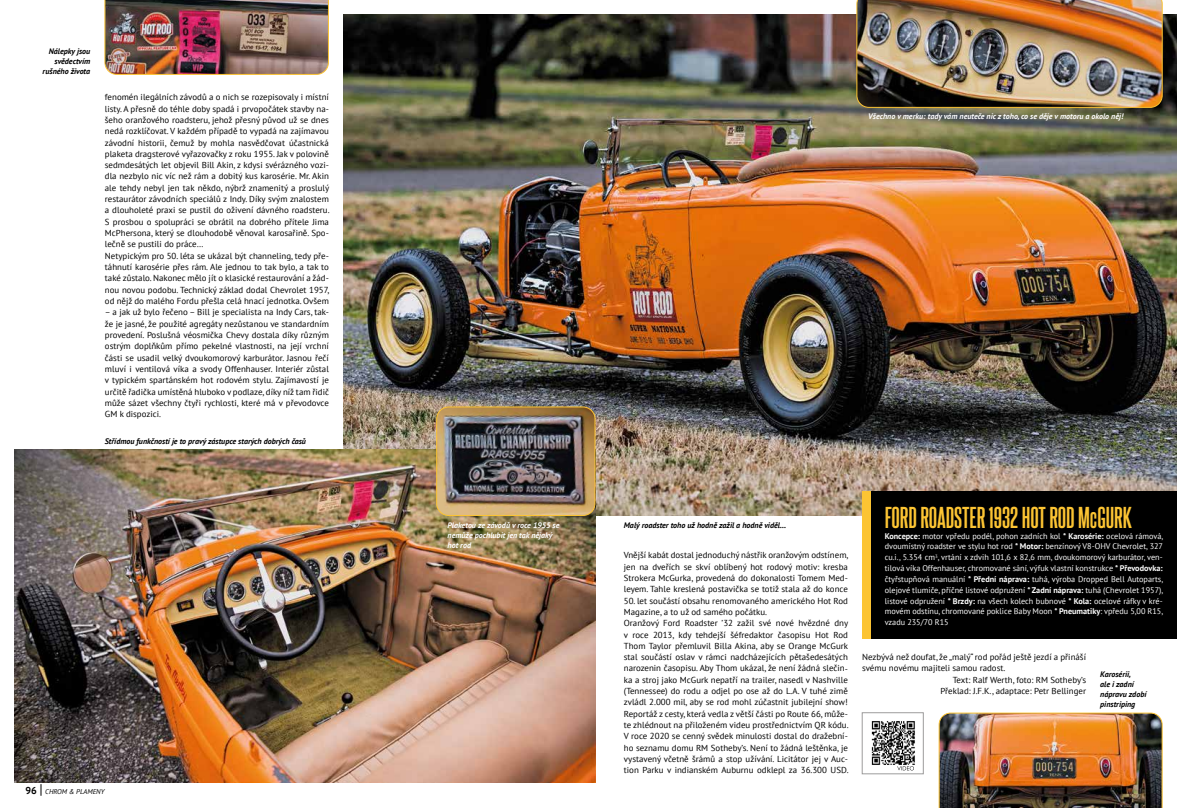
<style>
.page{position:relative;width:1191px;height:808px;background:#fff}
.page>*{position:absolute;margin:0;border:0;box-sizing:border-box;transform-origin:0 0}
.t1{font:700 26px "Steelfish Rg";color:#fcc433}
.t2{font:8.7px/11.3px "PT Sans";color:#000}
.t3{font:8.2px/10.8px "PT Sans";color:#fff;text-align:justify}
.t4{font:italic 700 8px/10px "PT Sans";color:#000}
.t5{font:italic 700 8px/10px "PT Sans";color:#fff}
.t6{font:italic 7px "PT Sans";color:#000}
.s1{font-weight:700;font-style:normal;font-size:10px}
.s2{font-style:normal;font-size:14px}
.s3{font-weight:700}
</style>
<div class="page">
<img style="left:343px;top:14px;width:833px;height:502px">
<div style="left:862px;top:492px;width:314px;height:147px;background:#000"></div>
<div style="left:862px;top:492px;width:8px;height:147px;background:#fcc433"></div>
<img style="left:938px;top:712px;width:224px;height:96px">
<img style="left:14px;top:449px;width:581px;height:333px">
<img style="left:856px;top:0;width:306px;height:108px">
<img style="left:437px;top:407px;width:158px;height:108px">
<div style="left:436px;top:406px;width:159px;height:110px;border:1px solid #fcc433;border-radius:12px"></div>
<img style="left:104px;top:0;width:225px;height:75px">
<img style="left:871px;top:721px;width:44px;height:44px">
<div style="left:862px;top:712px;width:61px;height:62px;border:1px solid #9d9c9c"></div>
<svg style="left:897px;top:766px;width:17px;height:4px"></svg>
<p class="t4" style="left:43px;top:46px;width:49px;text-align:right">Nálepky jsou svědectvím rušného života</p>
<p class="t2" style="left:105px;top:91px;width:226px">fenomén ilegálních závodů a o nich se rozepisovaly i místní listy. A přesně do téhle doby spadá i prvopočátek stavby na&shy;šeho oranžového roadsteru, jehož přesný původ už se dnes nedá rozklíčovat. V každém případě to vypadá na zajímavou závodní historii, čemuž by mohla nasvědčovat účastnická plaketa dragsterové vyřazovačky z roku 1955. Jak v polovině sedmdesátých let objevil Bill Akin, z kdysi svérázného vozi&shy;dla nezbylo nic víc než rám a dobitý kus karosérie. Mr. Akin ale tehdy nebyl jen tak někdo, nýbrž znamenitý a proslulý restaurátor závodních speciálů z Indy. Díky svým znalostem a dlouholeté praxi se pustil do oživení dávného roadsteru.<br>S prosbou o spolupráci se obrátil na dobrého přítele Jima McPhersona, který se dlouhodobě věnoval karosařině. Spo&shy;lečně se pustili do práce…<br>Netypickým pro 50. léta se ukázal být channeling, tedy pře&shy;táhnutí karosérie přes rám. Ale jednou to tak bylo, a tak to také zůstalo. Nakonec mělo jít o klasické restaurování a žád&shy;nou novou podobu. Technický základ dodal Chevrolet 1957, od nějž do malého Fordu přešla celá hnací jednotka. Ovšem</p>
<p class="t2" style="left:105px;top:306px;width:226px;text-align:justify">– a jak už bylo řečeno – Bill je specialista na Indy Cars, tak&shy;že je jasné, že použité agregáty nezůstanou ve standardním provedení. Poslušná véosmička Chevy dostala díky různým ostrým doplňkům přímo pekelné vlastnosti, na její vrchní části se usadil velký dvoukomorový karburátor. Jasnou řečí mluví i ventilová víka a svody Offenhauser. Interiér zůstal v typickém spartánském hot rodovém stylu. Zajímavostí je určitě řadička umístěná hluboko v podlaze, díky níž tam řidič může sázet všechny čtyři rychlosti, které má v převodovce GM k dispozici.</p>
<p class="t4" style="left:105px;top:436px;width:203px">Střídmou funkčností je to pravý zástupce starých dobrých časů</p>
<p class="t6" style="left:26px;top:787px;width:80px"><span class="s1">96</span> <span class="s2">|</span> CHROM &amp; PLAMENY</p>
<p class="t5" style="left:868px;top:111px;width:257px">Všechno v merku: tady vám neuteče nic z toho, co se děje v motoru a okolo něj!</p>
<p class="t5" style="left:447px;top:520px;width:113px">Plaketou ze závodů v roce 1955 se</p>
<p class="t4" style="left:624px;top:520px;width:164px">Malý roadster toho už hodně zažil a hodně viděl…</p>
<p class="t5" style="left:447px;top:530px;width:106px">nemůže pochlubit jen tak nějaký hot rod</p>
<p class="t2" style="left:624px;top:549px;width:226px;text-align:justify">Vnější kabát dostal jednoduchý nástřik oranžovým odstínem, jen na dveřích se skví oblíbený hot rodový motiv: kresba Strokera McGurka, provedená do dokonalosti Tomem Med&shy;leyem. Tahle kreslená postavička se totiž stala až do konce</p>
<p class="t2" style="left:624px;top:595px;width:226px">50. let součástí obsahu renomovaného amerického Hot Rod Magazine, a to už od samého počátku.<br>Oranžový Ford Roadster ’32 zažil své nové hvězdné dny v roce 2013, kdy tehdejší šéfredaktor časopisu Hot Rod Thom Taylor přemluvil Billa Akina, aby se Orange McGurk stal součástí oslav v rámci nadcházejících pětašedesátých narozenin časopisu. Aby Thom ukázal, že není žádná slečin&shy;ka a stroj jako McGurk nepatří na trailer, nasedl v Nashville (Tennessee) do rodu a odjel po ose až do L.A. V tuhé zimě zvládl 2.000 mil, aby se rod mohl zúčastnit jubilejní show!<br>Reportáž z cesty, která vedla z větší části po Route 66, může&shy;te zhlédnout na přiloženém videu prostřednictvím QR kódu.<br>V roce 2020 se cenný svědek minulosti dostal do dražební&shy;ho seznamu domu RM Sotheby’s. Není to žádná leštěnka, je vystavený včetně šrámů a stop užívání. Licitátor jej v Auc&shy;tion Parku v indianském Auburnu odklepl za 36.300 USD.</p>
<h1 class="t1" style="left:884px;top:499px;width:249px">FORD ROADSTER 1932 HOT ROD McGURK</h1>
<p class="t3" style="left:884px;top:530px;width:280px"><span class="s3">Koncepce:</span> motor vpředu podél, pohon zadních kol <span class="s3">* Karosérie:</span> ocelová rámová, dvoumístný roadster ve stylu hot rod <span class="s3">* Motor:</span> benzínový V8-OHV Chevrolet, 327 cu.i., 5.354 cm<sup>3</sup>, vrtání x zdvih 101,6 x 82,6 mm, dvoukomorový karburátor, ven&shy;tilová víka Offenhauser, chromované sání, výfuk vlastní konstrukce <span class="s3">* Převodovka: </span>čtyřstupňová manuální <span class="s3">* Přední náprava:</span> tuhá, výroba Dropped Bell Autoparts, olejové tlumiče, příčné listové odpružení <span class="s3">* Zadní náprava:</span> tuhá (Chevrolet 1957), listové odpružení <span class="s3">* Brzdy:</span> na všech kolech bubnové <span class="s3">* Kola:</span> ocelové ráfky v kré&shy;movém odstínu, chromované poklice Baby Moon <span class="s3">* Pneumatiky</span>: vpředu 5,00 R15, vzadu 235/70 R15</p>
<p class="t2" style="left:862px;top:651px;width:225px">Nezbývá než doufat, že „malý“ rod pořád ještě jezdí a přináší</p>
<p class="t2" style="left:862px;top:662px;width:145px">svému novému majiteli samou radost.</p>
<p class="t2" style="left:952px;top:674px;width:135px">Text: Ralf Werth, foto: RM Sotheby’s</p>
<p class="t2" style="left:940px;top:685px;width:147px">Překlad: J.F.K., adaptace: Petr Bellinger</p>
<p class="t4" style="left:1100px;top:669px;width:48px">Karosérii,<br>ale i zadní nápravu zdobí pinstriping</p>
</div>
